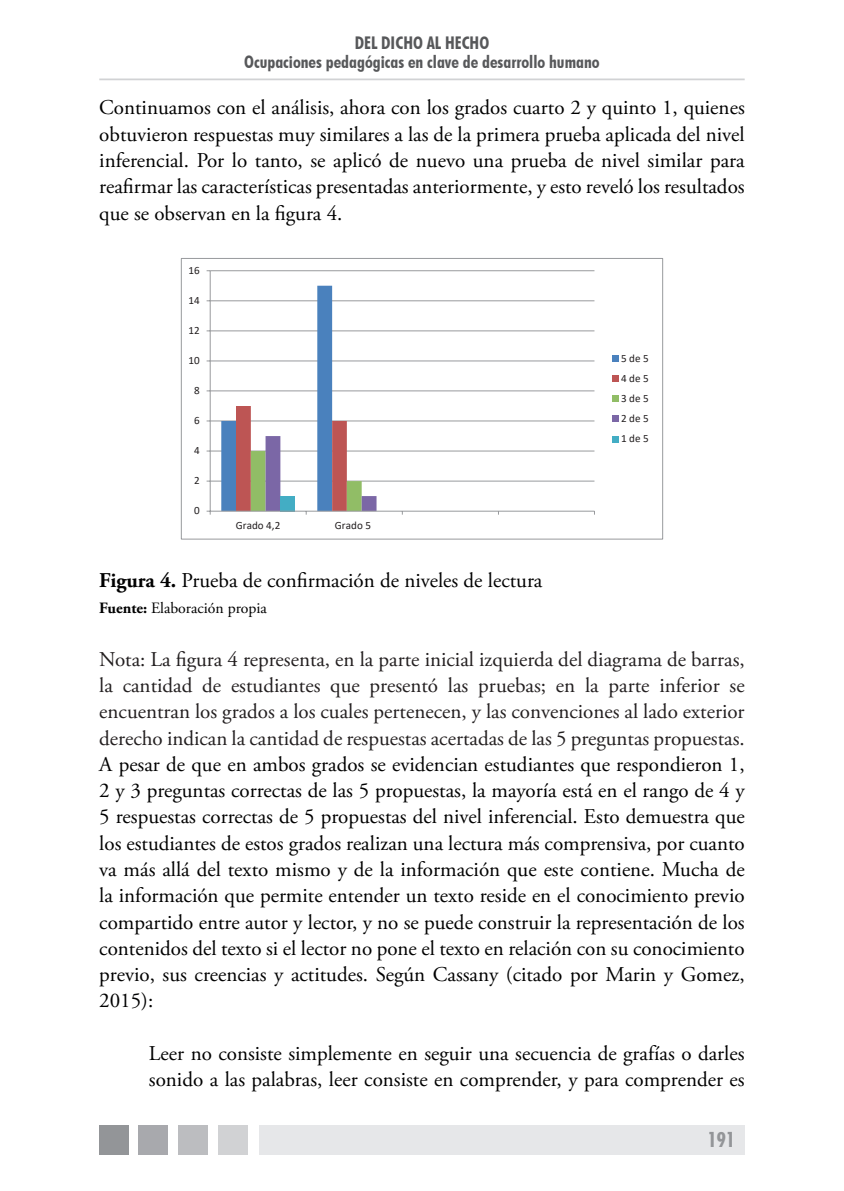
<style>
.page{position:relative;width:844px;height:1191px;background:#fff}
.page>*{position:absolute;margin:0;border:0;box-sizing:border-box;transform-origin:0 0}
.t1{font:21px/26.2px "Adobe Garamond Pro";color:#000001;text-align:justify}
.t2{font:21px/26.2px "Adobe Garamond Pro";color:#231f20;text-align:justify}
.t3{font:700 condensed 21px "Futura BT";color:#939598}
.t4{font:700 condensed 17.5px/18.9px "Futura BT";color:#57585a;text-align:center}
.t5{font:15.75px "Adobe Garamond Pro";color:#000001}
.t6{font:11.03px/20.1px "Calibri";color:#231f20;text-align:justify}
.s1{font-weight:700}
</style>
<div class="page">
<div style="left:99px;top:1124px;width:30px;height:30px;background:#939598"></div>
<div style="left:138px;top:1124px;width:30px;height:30px;background:#a8a9ad"></div>
<div style="left:178px;top:1124px;width:30px;height:30px;background:#bcbdc0"></div>
<div style="left:218px;top:1124px;width:30px;height:30px;background:#d1d2d4"></div>
<div style="left:259px;top:1124px;width:486px;height:30px;background:#e6e7e9"></div>
<hr style="left:99px;top:78px;width:645px;height:2px;background:#d1d2d4">
<hr style="left:210px;top:270px;width:384px;height:1px;background:#989a9d">
<hr style="left:210px;top:300px;width:384px;height:1px;background:#989a9d">
<hr style="left:210px;top:330px;width:384px;height:1px;background:#989a9d">
<hr style="left:210px;top:360px;width:384px;height:1px;background:#989a9d">
<hr style="left:210px;top:390px;width:384px;height:1px;background:#989a9d">
<hr style="left:210px;top:420px;width:384px;height:1px;background:#989a9d">
<hr style="left:210px;top:450px;width:384px;height:1px;background:#989a9d">
<hr style="left:210px;top:481px;width:384px;height:1px;background:#989a9d">
<hr style="left:210px;top:271px;width:1px;height:240px;background:#989a9d">
<hr style="left:210px;top:511px;width:384px;height:1px;background:#989a9d">
<svg style="left:221px;top:286px;width:155px;height:228px"></svg>
<svg style="left:612px;top:355px;width:6px;height:6px"></svg>
<div style="left:612px;top:375px;width:6px;height:7px;background:#bd5554"></div>
<svg style="left:612px;top:396px;width:6px;height:6px"></svg>
<svg style="left:612px;top:416px;width:6px;height:6px"></svg>
<svg style="left:612px;top:436px;width:6px;height:6px"></svg>
<div style="left:181px;top:258px;width:482px;height:281px;border:1px solid #989a9d"></div>
<p class="t4" style="left:244px;top:33px;width:357px">DEL DICHO AL HECHO<br>Ocupaciones pedagógicas en clave de desarrollo humano</p>
<p class="t1" style="left:99px;top:95px;width:646px">Continuamos con el análisis, ahora con los grados cuarto 2 y quinto 1, quienes obtuvieron respuestas muy similares a las de la primera prueba aplicada del nivel inferencial. Por lo tanto, se aplicó de nuevo una prueba de nivel similar para reafirmar las características presentadas anteriormente, y esto reveló los resultados que se observan en la figura 4.</p>
<p class="t6" style="left:188px;top:260px;width:13px">16</p>
<p class="t6" style="left:188px;top:290px;width:13px">14</p>
<p class="t6" style="left:188px;top:320px;width:13px">12</p>
<p class="t6" style="left:188px;top:350px;width:13px">10</p>
<p class="t6" style="left:194px;top:380px;width:7px">8</p>
<p class="t6" style="left:194px;top:410px;width:7px">6</p>
<p class="t6" style="left:194px;top:440px;width:7px">4</p>
<p class="t6" style="left:194px;top:470px;width:7px">2</p>
<p class="t6" style="left:194px;top:500px;width:7px">0</p>
<p class="t6" style="left:236px;top:515px;width:46px">Grado 4,2</p>
<p class="t6" style="left:335px;top:515px;width:37px">Grado 5</p>
<p class="t6" style="left:621px;top:347px;width:29px">5 de 5<br>4 de 5<br>3 de 5<br>2 de 5<br>1 de 5</p>
<p class="t1" style="left:99px;top:568px;width:444px"><span class="s1">Figura 4.</span> Prueba de confirmación de niveles de lectura</p>
<p class="t5" style="left:99px;top:599px;width:169px"><span class="s1">Fuente:</span> Elaboración propia</p>
<p class="t2" style="left:99px;top:647px;width:646px">Nota: La figura 4 representa, en la parte inicial izquierda del diagrama de barras, la cantidad de estudiantes que presentó las pruebas; en la parte inferior se encuentran los grados a los cuales pertenecen, y las convenciones al lado exterior derecho indican la cantidad de respuestas acertadas de las 5 preguntas propuestas.</p>
<p class="t1" style="left:99px;top:752px;width:646px">A pesar de que en ambos grados se evidencian estudiantes que respondieron 1, 2 y 3 preguntas correctas de las 5 propuestas, la mayoría está en el rango de 4 y 5 respuestas correctas de 5 propuestas del nivel inferencial. Esto demuestra que los estudiantes de estos grados realizan una lectura más comprensiva, por cuanto va más allá del texto mismo y de la información que este contiene. Mucha de la información que permite entender un texto reside en el conocimiento previo compartido entre autor y lector, y no se puede construir la representación de los contenidos del texto si el lector no pone el texto en relación con su conocimiento previo, sus creencias y actitudes. Según Cassany (citado por Marin y Gomez, 2015):</p>
<p class="t1" style="left:149px;top:1040px;width:597px">Leer no consiste simplemente en seguir una secuencia de grafías o darles sonido a las palabras, leer consiste en comprender, y para comprender es</p>
<p class="t3" style="left:707px;top:1126px;width:29px">191</p>
</div>
